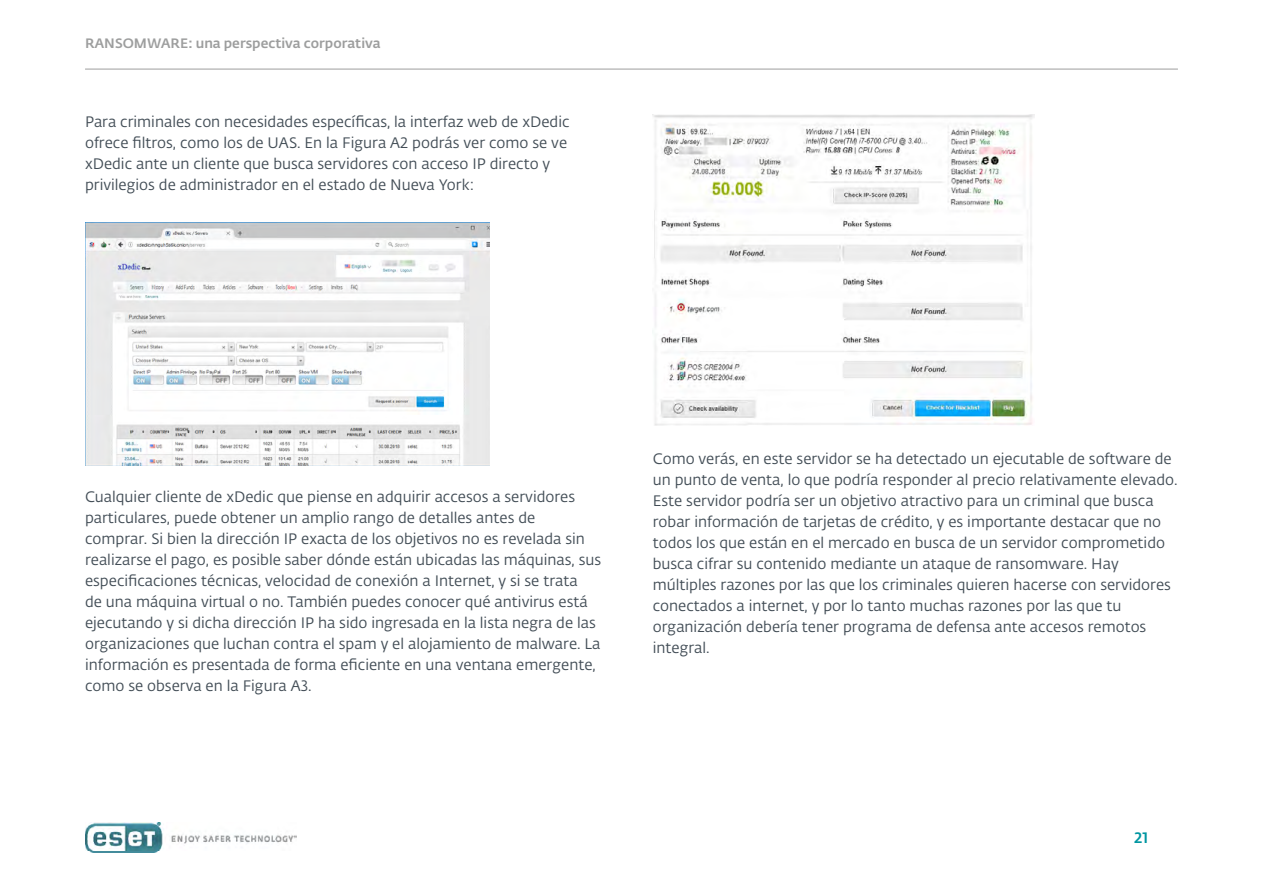
<style>
.page{position:relative;width:1263px;height:893px;background:#fff}
.page>*{position:absolute;margin:0;border:0;box-sizing:border-box;transform-origin:0 0}
.t1{font:15px/21px "Fedra Sans Alt Pro Book LF";color:#424d56}
.t2{font:15px "Fedra Sans Alt Pro Med LF";color:#0196a1}
.t3{font:13.5px "Fedra Sans Alt Pro Med LF";color:#9d9e9e}
</style>
<div class="page">
<hr style="left:85px;top:69px;width:1093px;height:1px;background:#9d9e9e">
<img style="left:85px;top:822px;width:211px;height:31px">
<img style="left:85px;top:223px;width:404px;height:243px">
<img style="left:653px;top:115px;width:382px;height:310px">
<p class="t3" style="left:85px;top:33px;width:297px">RANSOMWARE: una perspectiva corporativa</p>
<p class="t1" style="left:85px;top:110px;width:486px">Para criminales con necesidades específicas, la interfaz web de xDedic ofrece filtros, como los de UAS. En la Figura A2 podrás ver como se ve xDedic ante un cliente que busca servidores con acceso IP directo y privilegios de administrador en el estado de Nueva York:</p>
<p class="t1" style="left:85px;top:485px;width:518px">Cualquier cliente de xDedic que piense en adquirir accesos a servidores particulares, puede obtener un amplio rango de detalles antes de comprar. Si bien la dirección IP exacta de los objetivos no es revelada sin realizarse el pago, es posible saber dónde están ubicadas las máquinas, sus especificaciones técnicas, velocidad de conexión a Internet, y si se trata<br>de una máquina virtual o no. También puedes conocer qué antivirus está ejecutando y si dicha dirección IP ha sido ingresada en la lista negra de las organizaciones que luchan contra el spam y el alojamiento de malware. La información es presentada de forma eficiente en una ventana emergente, como se observa en la Figura A3.</p>
<p class="t1" style="left:653px;top:448px;width:526px">Como verás, en este servidor se ha detectado un ejecutable de software de un punto de venta, lo que podría responder al precio relativamente elevado.<br>Este servidor podría ser un objetivo atractivo para un criminal que busca robar información de tarjetas de crédito, y es importante destacar que no todos los que están en el mercado en busca de un servidor comprometido busca cifrar su contenido mediante un ataque de ransomware. Hay múltiples razones por las que los criminales quieren hacerse con servidores conectados a internet, y por lo tanto muchas razones por las que tu organización debería tener programa de defensa ante accesos remotos integral.</p>
<p class="t2" style="left:1134px;top:826px;width:16px">21</p>
</div>
